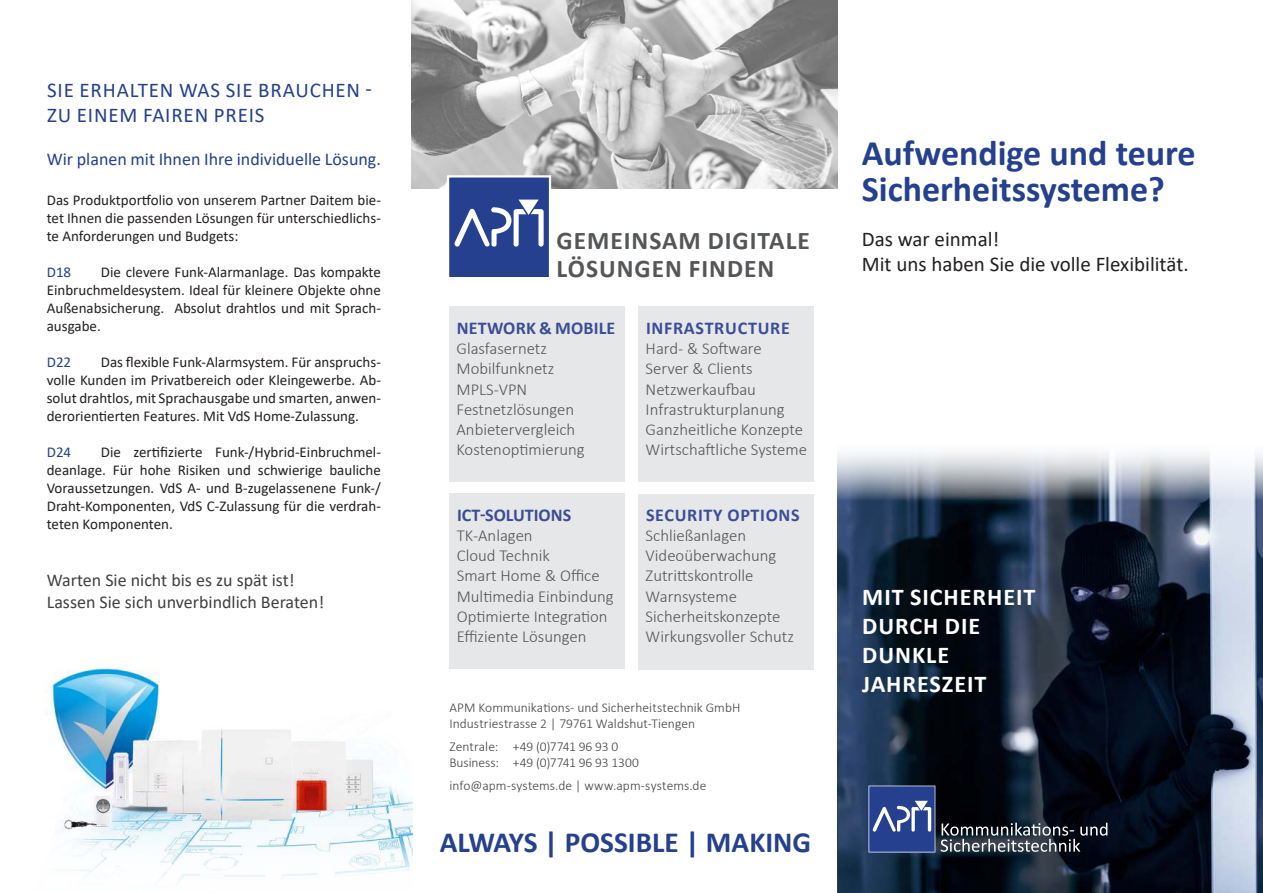
<style>
.page{position:relative;width:1263px;height:893px;background:#fff}
.page>*{position:absolute;margin:0;border:0;box-sizing:border-box;transform-origin:0 0}
.t1{font:700 36px/36px "Calibri";color:#24408e}
.t2{font:700 29.25px "Calibri";color:#24408e}
.t3{font:700 25.5px/28.2px "Calibri";letter-spacing:.04em;color:#555658}
.t4{font:700 24.15px/29px "Calibri";letter-spacing:.04em;color:#fff}
.t5{font:21px/25.2px "Calibri";color:#221f1f}
.t6{font:21px/25.2px "Calibri";letter-spacing:.04em;color:#24408e}
.t7{font:18px/21.6px "Calibri";color:#404041}
.t8{font:18px "Calibri";color:#24408e}
.t9{font:700 18px "Calibri";letter-spacing:.035em;color:#3a4d96}
.t10{font:700 18px "Calibri";letter-spacing:.01em;color:#3a4d96}
.t11{font:700 18px "Calibri";color:#3a4d96}
.t12{font:300 16.8px/20.1px "Calibri";color:#555658}
.t13{font:15px/18px "Calibri";color:#221f1f;text-align:justify}
.t14{font:15px "Calibri";color:#24408e}
.t15{font:300 13.5px/16.2px "Calibri";letter-spacing:.005em;color:#404041}
</style>
<div class="page">
<img style="left:838px;top:453px;width:425px;height:440px">
<svg style="left:868px;top:786px;width:67px;height:66px;background:#445c9e"></svg>
<svg style="left:941px;top:823px;width:166px;height:29px;background:#484f58"></svg>
<div style="left:638px;top:494px;width:176px;height:175px;background:#e6e7e8"></div>
<div style="left:449px;top:493px;width:176px;height:175px;background:#e6e7e8"></div>
<div style="left:638px;top:306px;width:176px;height:175px;background:#e6e7e8"></div>
<div style="left:449px;top:306px;width:176px;height:175px;background:#e6e7e8"></div>
<img style="left:412px;top:0;width:425px;height:188px">
<svg style="left:446px;top:174px;width:106px;height:103px"></svg>
<img style="left:44px;top:667px;width:369px;height:215px">
<h3 class="t6" style="left:47px;top:76px;width:326px">SIE ERHALTEN WAS SIE BRAUCHEN -<br>ZU EINEM FAIREN PREIS</h3>
<p class="t8" style="left:47px;top:152px;width:336px">Wir planen mit Ihnen Ihre individuelle Lösung.</p>
<p class="t13" style="left:47px;top:190px;width:336px">Das Produktportfolio von unserem Partner Daitem bie&shy;tet Ihnen die passenden Lösungen für unterschiedlichs&shy;te Anforderungen und Budgets:</p>
<p class="t14" style="left:47px;top:266px;width:26px">D18</p>
<p class="t13" style="left:47px;top:264px;width:336px;text-indent:54px">Die clevere Funk-Alarmanlage. Das kompakte Einbruchmeldesystem. Ideal für kleinere Objekte ohne Außenabsicherung. Absolut drahtlos und mit Sprach&shy;ausgabe.</p>
<p class="t14" style="left:47px;top:356px;width:26px">D22</p>
<p class="t13" style="left:47px;top:352px;width:336px;text-indent:54px">Das flexible Funk-Alarmsystem. Für anspruchs&shy;volle Kunden im Privatbereich oder Kleingewerbe. Ab&shy;solut drahtlos, mit Sprachausgabe und smarten, anwen&shy;derorientierten Features. Mit VdS Home-Zulassung.</p>
<p class="t14" style="left:47px;top:446px;width:26px">D24</p>
<p class="t13" style="left:47px;top:442px;width:336px;text-indent:54px">Die zertifizierte Funk-/Hybrid-Einbruchmel&shy;deanlage. Für hohe Risiken und schwierige bauliche Voraussetzungen. VdS A- und B-zugelassenene Funk-/ Draht-Komponenten, VdS C-Zulassung für die verdrah&shy;teten Komponenten.</p>
<p class="t7" style="left:47px;top:571px;width:279px">Warten Sie nicht bis es zu spät ist!<br>Lassen Sie sich unverbindlich Beraten!</p>
<h3 class="t3" style="left:556px;top:227px;width:255px">GEMEINSAM DIGITALE<br>LÖSUNGEN FINDEN</h3>
<p class="t10" style="left:457px;top:320px;width:160px">NETWORK &amp; MOBILE</p>
<p class="t12" style="left:456px;top:338px;width:130px">Glasfasernetz<br>Mobilfunknetz<br>MPLS-VPN<br>Festnetzlösungen<br>Anbietervergleich<br>Kostenoptimierung</p>
<p class="t11" style="left:457px;top:502px;width:116px">ICT-SOLUTIONS</p>
<p class="t12" style="left:457px;top:525px;width:158px">TK-Anlagen<br>Cloud Technik<br>Smart Home &amp; Office<br>Multimedia Einbindung<br>Optimierte Integration<br>Effiziente Lösungen</p>
<p class="t9" style="left:646px;top:320px;width:145px">INFRASTRUCTURE</p>
<p class="t12" style="left:646px;top:338px;width:163px">Hard- &amp; Software<br>Server &amp; Clients<br>Netzwerkaufbau<br>Infrastrukturplanung<br>Ganzheitliche Konzepte<br>Wirtschaftliche Systeme</p>
<p class="t9" style="left:646px;top:507px;width:155px">SECURITY OPTIONS</p>
<p class="t12" style="left:646px;top:525px;width:150px">Schließanlagen<br>Videoüberwachung<br>Zutrittskontrolle<br>Warnsysteme<br>Sicherheitskonzepte<br>Wirkungsvoller Schutz</p>
<p class="t15" style="left:449px;top:699px;width:292px">APM Kommunikations- und Sicherheitstechnik GmbH<br>Industriestrasse 2 | 79761 Waldshut-Tiengen</p>
<p class="t15" style="left:449px;top:738px;width:191px">Zentrale: +49 (0)7741 96 93 0<br>Business: +49 (0)7741 96 93 1300</p>
<p class="t15" style="left:449px;top:778px;width:258px">info@apm-systems.de | www.apm-systems.de</p>
<h2 class="t2" style="left:440px;top:829px;width:373px">ALWAYS | POSSIBLE | MAKING</h2>
<h1 class="t1" style="left:862px;top:136px;width:335px">Aufwendige und teure<br>Sicherheitssysteme?</h1>
<h3 class="t5" style="left:862px;top:228px;width:328px">Das war einmal!<br>Mit uns haben Sie die volle Flexibilität.</h3>
<h3 class="t4" style="left:862px;top:583px;width:175px">MIT SICHERHEIT<br>DURCH DIE<br>DUNKLE<br>JAHRESZEIT</h3>
</div>
